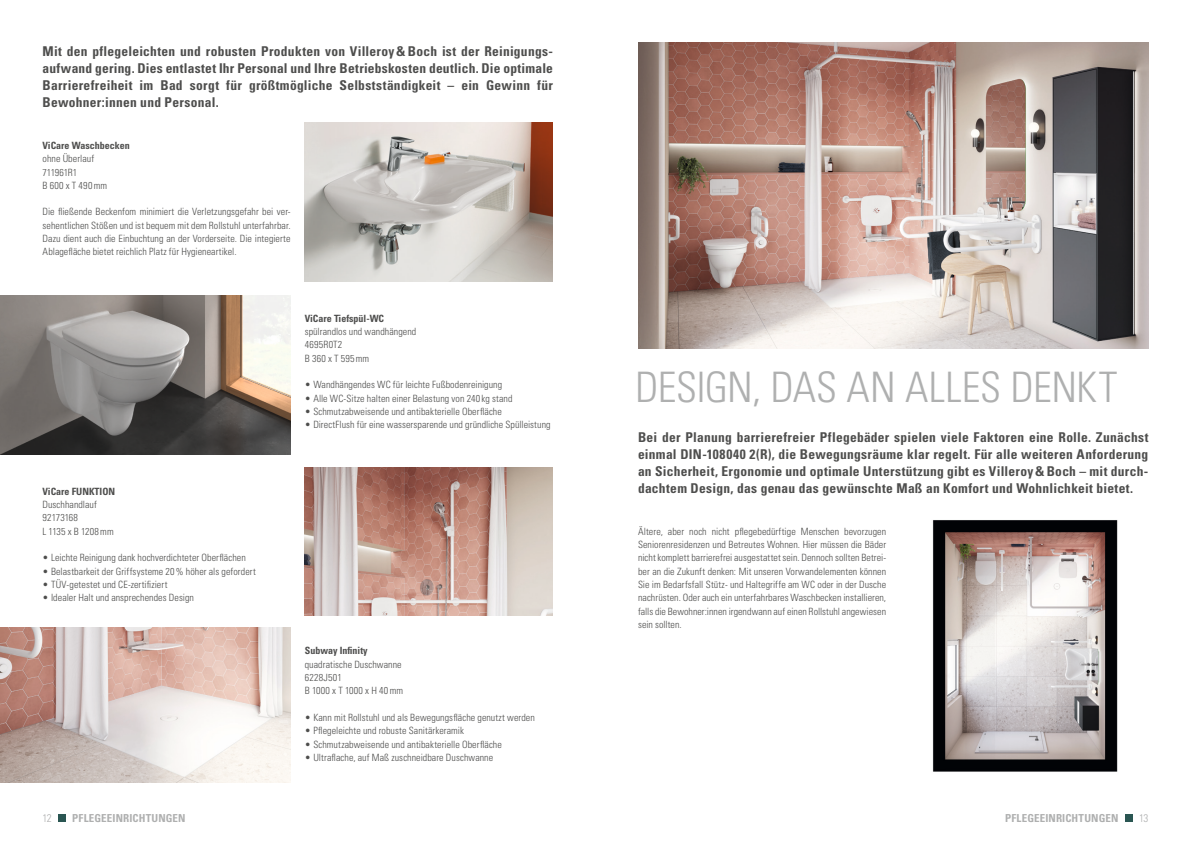
<style>
.page{position:relative;width:1191px;height:842px;background:#fff}
.page>*{position:absolute;margin:0;border:0;box-sizing:border-box;transform-origin:0 0}
.t1{font:300 condensed 42px "Univers LT";letter-spacing:-.01em;color:#afb0b0}
.t2{font:700 condensed 13.5px/17px "Univers LT";letter-spacing:.02em;color:#4e4e4d;text-align:justify}
.t3{font:700 condensed 11px "Univers LT";letter-spacing:.01em;color:#afb0b0}
.t4{font:300 condensed 11px "Univers LT";color:#afb0b0}
.t5{font:300 condensed 10px/13.3px "Univers LT";letter-spacing:.005em;color:#4e4e4d}
.t6{font:700 condensed 10px "Univers LT";color:#4e4e4d}
</style>
<div class="page">
<div style="left:1125px;top:814px;width:7px;height:8px;background:#2a5652"></div>
<div style="left:58px;top:814px;width:8px;height:8px;background:#2a5652"></div>
<img style="left:305px;top:122px;width:248px;height:160px">
<img style="left:0;top:295px;width:291px;height:160px">
<img style="left:305px;top:468px;width:248px;height:147px">
<img style="left:0;top:628px;width:291px;height:154px">
<img style="left:638px;top:43px;width:510px;height:305px">
<img style="left:932px;top:520px;width:186px;height:252px">
<p class="t2" style="left:43px;top:42px;width:512px">Mit den pflegeleichten und robusten Produkten von Villeroy&amp;Boch ist der Reinigungs&shy;aufwand gering. Dies entlastet Ihr Personal und Ihre Betriebskosten deutlich. Die optimale Barrierefreiheit im Bad sorgt für größtmögliche Selbstständigkeit – ein Gewinn für Bewohner:innen und Personal.</p>
<p class="t6" style="left:43px;top:139px;width:89px">ViCare Waschbecken</p>
<p class="t5" style="left:43px;top:152px;width:66px">ohne Überlauf<br>711961R1<br>B 600 x T 490mm</p>
<p class="t5" style="left:43px;top:205px;width:250px;text-align:justify">Die fließende Beckenfom minimiert die Verletzungsgefahr bei ver&shy;sehentlichen Stößen und ist bequem mit dem Rollstuhl unterfahrbar.<br>Dazu dient auch die Einbuchtung an der Vorderseite. Die integierte Ablagefläche bietet reichlich Platz für Hygieneartikel.</p>
<p class="t6" style="left:43px;top:485px;width:74px">ViCare FUNKTION</p>
<p class="t5" style="left:43px;top:498px;width:73px">Duschhandlauf<br>92173168<br>L 1135 x B 1208mm</p>
<p class="t5" style="left:43px;top:551px;width:205px">• Leichte Reinigung dank hochverdichteter Oberflächen</p>
<p class="t5" style="left:43px;top:564px;width:215px">• Belastbarkeit der Griffsysteme 20% höher als gefordert</p>
<p class="t5" style="left:43px;top:578px;width:126px">• TÜV-getestet und CE-zertifiziert</p>
<p class="t5" style="left:43px;top:591px;width:153px">• Idealer Halt und ansprechendes Design</p>
<p class="t6" style="left:305px;top:312px;width:81px">ViCare Tiefspül-WC</p>
<p class="t5" style="left:305px;top:325px;width:113px">spülrandlos und wandhängend<br>4695R0T2<br>B 360 x T 595mm</p>
<p class="t5" style="left:305px;top:378px;width:199px">• Wandhängendes WC für leichte Fußbodenreinigung</p>
<p class="t5" style="left:305px;top:391px;width:209px">• Alle WC-Sitze halten einer Belastung von 240 kg stand</p>
<p class="t5" style="left:305px;top:405px;width:199px">• Schmutzabweisende und antibakterielle Oberfläche</p>
<p class="t5" style="left:305px;top:418px;width:247px">• DirectFlush für eine wassersparende und gründliche Spülleistung</p>
<p class="t6" style="left:305px;top:645px;width:64px">Subway Infinity</p>
<p class="t5" style="left:305px;top:657px;width:100px">quadratische Duschwanne<br>6228J501<br>B 1000 x T 1000 x H 40mm</p>
<p class="t5" style="left:305px;top:711px;width:231px">• Kann mit Rollstuhl und als Bewegungsfläche genutzt werden</p>
<p class="t5" style="left:305px;top:724px;width:161px">• Pflegeleichte und robuste Sanitärkeramik</p>
<p class="t5" style="left:305px;top:737px;width:199px">• Schmutzabweisende und antibakterielle Oberfläche</p>
<p class="t5" style="left:305px;top:751px;width:190px">• Ultraflache, auf Maß zuschneidbare Duschwanne</p>
<h1 class="t1" style="left:635px;top:362px;width:483px">DESIGN, DAS AN ALLES DENKT</h1>
<p class="t2" style="left:638px;top:428px;width:512px">Bei der Planung barrierefreier Pflegebäder spielen viele Faktoren eine Rolle. Zunächst einmal DIN-108040 2(R), die Bewegungsräume klar regelt. Für alle weiteren Anforderung an Sicherheit, Ergonomie und optimale Unterstützung gibt es Villeroy&amp;Boch – mit durch&shy;dachtem Design, das genau das gewünschte Maß an Komfort und Wohnlichkeit bietet.</p>
<p class="t5" style="left:638px;top:524px;width:250px;text-align:justify">Ältere, aber noch nicht pflegebedürftige Menschen bevorzugen Seniorenresidenzen und Betreutes Wohnen. Hier müssen die Bäder nicht komplett barrierefrei ausgestattet sein. Dennoch sollten Betrei&shy;ber an die Zukunft denken: Mit unseren Vorwandelementen können Sie im Bedarfsfall Stütz- und Haltegriffe am WC oder in der Dusche nachrüsten. Oder auch ein unterfahrbares Waschbecken installieren, falls die Bewohner:innen irgendwann auf einen Rollstuhl angewiesen sein sollten.</p>
<p class="t4" style="left:43px;top:812px;width:11px">12</p>
<p class="t3" style="left:72px;top:812px;width:115px">PFLEGEEINRICHTUNGEN</p>
<p class="t3" style="left:1005px;top:812px;width:115px">PFLEGEEINRICHTUNGEN</p>
<p class="t4" style="left:1139px;top:812px;width:11px">13</p>
</div>
